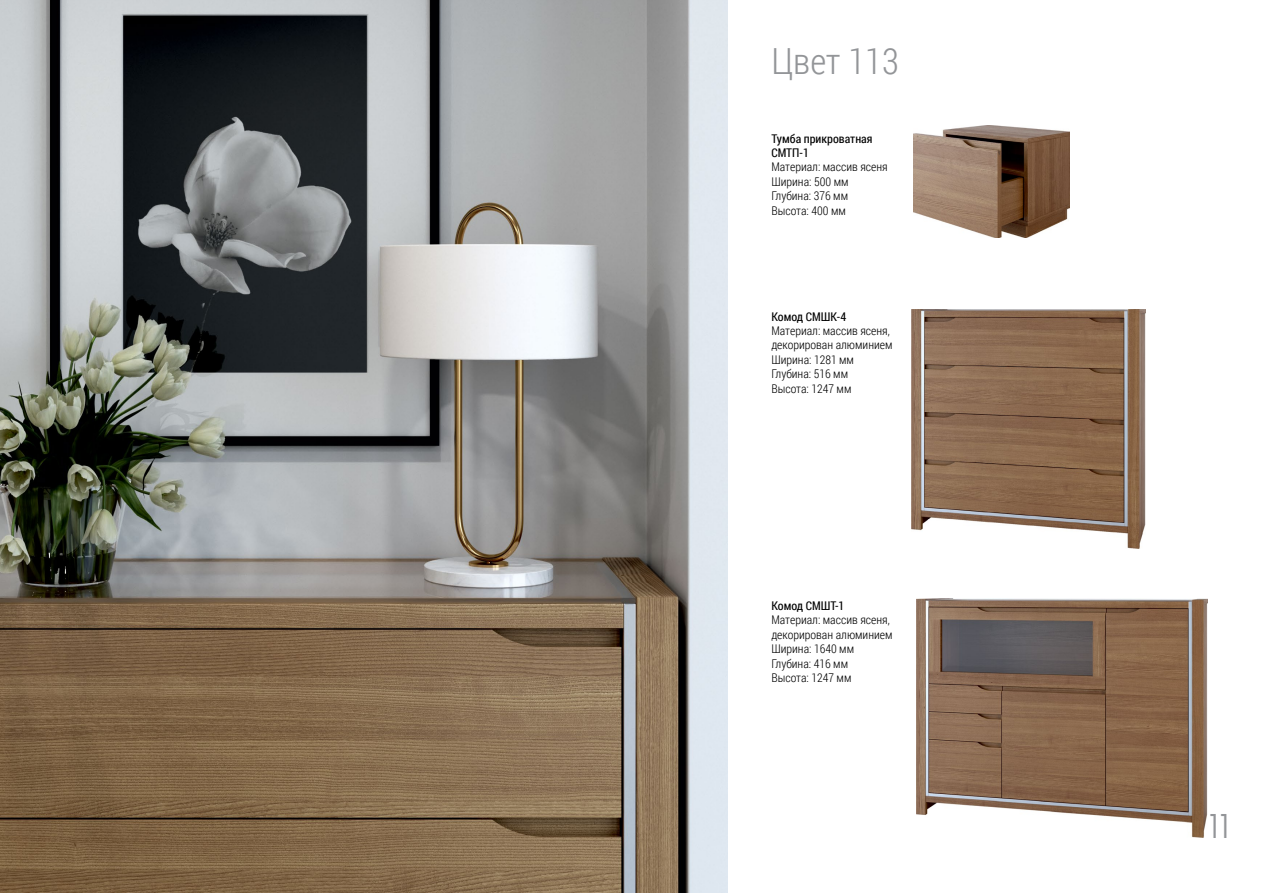
<style>
.page{position:relative;width:1263px;height:893px;background:#fff}
.page>*{position:absolute;margin:0;border:0;box-sizing:border-box;transform-origin:0 0}
.t1{font:300 36px "Roboto Condensed";color:#939598}
.t2{font:36px "Futura PT Cond";color:#939598}
.t3{font:300 12px/14.4px "Roboto Condensed";color:#000}
.t4{font:12px/14.4px "Roboto Condensed";color:#000}
</style>
<div class="page">
<img style="left:0;top:0;width:727px;height:893px">
<img style="left:912px;top:310px;width:233px;height:239px">
<img style="left:916px;top:598px;width:292px;height:240px">
<img style="left:913px;top:126px;width:156px;height:112px">
<h1 class="t1" style="left:771px;top:36px;width:129px">Цвет 113</h1>
<p class="t4" style="left:771px;top:131px;width:103px">Тумба прикроватная<br>СМТП-1</p>
<p class="t3" style="left:771px;top:160px;width:118px">Материал: массив ясеня<br>Ширина: 500 мм<br>Глубина: 376 мм<br>Высота: 400 мм</p>
<p class="t4" style="left:771px;top:309px;width:76px">Комод СМШК-4</p>
<p class="t3" style="left:771px;top:323px;width:123px">Материал: массив ясеня, декорирован алюминием<br>Ширина: 1281 мм<br>Глубина: 516 мм<br>Высота: 1247 мм</p>
<p class="t4" style="left:771px;top:598px;width:74px">Комод СМШТ-1</p>
<p class="t3" style="left:771px;top:613px;width:123px">Материал: массив ясеня, декорирован алюминием<br>Ширина: 1640 мм<br>Глубина: 416 мм<br>Высота: 1247 мм</p>
<h1 class="t2" style="left:1208px;top:805px;width:25px">11</h1>
</div>
